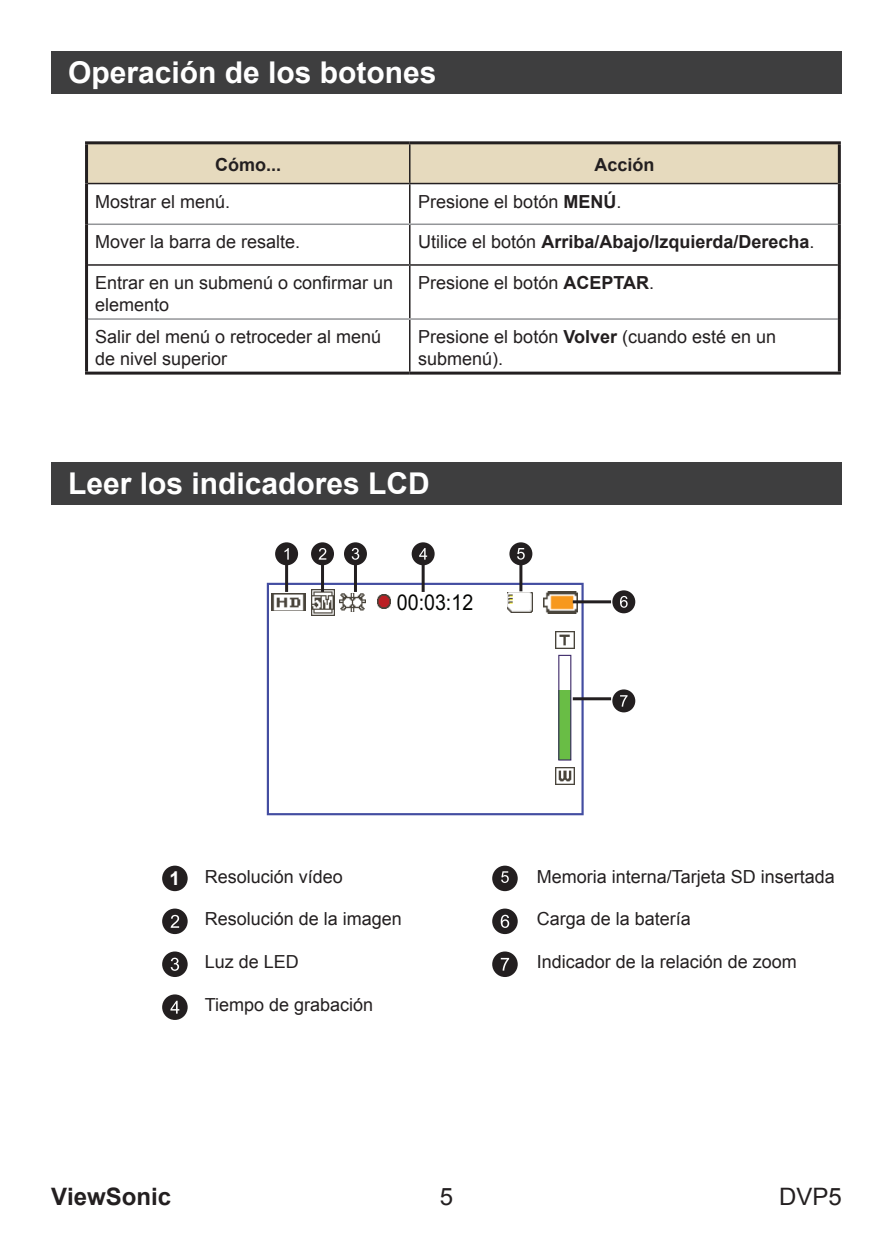
<style>
.page{position:relative;width:893px;height:1259px;background:#fff}
.page>*{position:absolute;margin:0;border:0;box-sizing:border-box;transform-origin:0 0}
.t1{font:700 30px "Arial";color:#fff}
.t2{font:700 24px "Arial";color:#231f20}
.t3{font:24px "Arial";color:#231f20}
.t4{font:21.9px "Arial";color:#040503;scale:.9 1}
.t5{font:700 19.2px "Arial";color:#fff}
.t6{font:18px/21.6px "Arial";color:#231f20}
.t7{font:700 18px "Arial";color:#231f20}
.s1{font-weight:700}
.s2{font-weight:400}
</style>
<div class="page">
<div style="left:51px;top:462px;width:791px;height:42px;background:#3e3e3f"></div>
<div style="left:162px;top:865px;width:26px;height:26px;background:#231f20;border-radius:50%"></div>
<div style="left:493px;top:866px;width:24px;height:24px;background:#231f20;border-radius:50%"></div>
<div style="left:492px;top:865px;width:26px;height:26px;border:2px solid #231f20;border-radius:50%"></div>
<svg style="left:501px;top:871px;width:8px;height:12px"></svg>
<div style="left:163px;top:909px;width:24px;height:24px;background:#231f20;border-radius:50%"></div>
<div style="left:162px;top:908px;width:26px;height:26px;border:2px solid #231f20;border-radius:50%"></div>
<svg style="left:171px;top:915px;width:8px;height:13px"></svg>
<div style="left:493px;top:909px;width:24px;height:24px;background:#231f20;border-radius:50%"></div>
<div style="left:492px;top:908px;width:26px;height:26px;border:2px solid #231f20;border-radius:50%"></div>
<svg style="left:501px;top:914px;width:8px;height:14px"></svg>
<div style="left:163px;top:952px;width:24px;height:24px;background:#231f20;border-radius:50%"></div>
<div style="left:162px;top:951px;width:26px;height:26px;border:2px solid #231f20;border-radius:50%"></div>
<svg style="left:171px;top:957px;width:8px;height:14px"></svg>
<div style="left:493px;top:952px;width:24px;height:24px;background:#231f20;border-radius:50%"></div>
<div style="left:492px;top:951px;width:26px;height:26px;border:2px solid #231f20;border-radius:50%"></div>
<svg style="left:501px;top:958px;width:8px;height:12px"></svg>
<div style="left:163px;top:995px;width:24px;height:23px;background:#231f20;border-radius:50%"></div>
<div style="left:162px;top:994px;width:26px;height:26px;border:2px solid #231f20;border-radius:50%"></div>
<svg style="left:170px;top:1000px;width:9px;height:13px"></svg>
<svg style="left:267px;top:583px;width:317px;height:232px"></svg>
<img style="left:556px;top:631px;width:18px;height:17px">
<img style="left:556px;top:767px;width:18px;height:17px">
<img style="left:377px;top:595px;width:14px;height:13px">
<svg style="left:558px;top:655px;width:13px;height:105px"></svg>
<img style="left:311px;top:589px;width:23px;height:26px">
<img style="left:507px;top:592px;width:26px;height:20px">
<img style="left:544px;top:591px;width:34px;height:22px">
<img style="left:271px;top:594px;width:34px;height:17px">
<img style="left:340px;top:593px;width:25px;height:19px">
<hr style="left:354px;top:558px;width:3px;height:34px;background:#231f20">
<hr style="left:321px;top:558px;width:3px;height:34px;background:#231f20">
<div style="left:345px;top:543px;width:21px;height:21px;background:#231f20;border-radius:50%"></div>
<div style="left:344px;top:542px;width:23px;height:23px;border:2px solid #231f20;border-radius:50%"></div>
<svg style="left:352px;top:548px;width:7px;height:12px"></svg>
<div style="left:312px;top:543px;width:21px;height:21px;background:#231f20;border-radius:50%"></div>
<div style="left:311px;top:542px;width:23px;height:23px;border:2px solid #231f20;border-radius:50%"></div>
<svg style="left:319px;top:548px;width:7px;height:11px"></svg>
<hr style="left:422px;top:558px;width:3px;height:34px;background:#231f20">
<div style="left:413px;top:543px;width:20px;height:21px;background:#231f20;border-radius:50%"></div>
<div style="left:412px;top:542px;width:23px;height:23px;border:2px solid #231f20;border-radius:50%"></div>
<svg style="left:419px;top:548px;width:8px;height:11px"></svg>
<hr style="left:519px;top:557px;width:3px;height:34px;background:#231f20">
<div style="left:511px;top:543px;width:20px;height:21px;background:#231f20;border-radius:50%"></div>
<div style="left:509px;top:542px;width:23px;height:23px;border:2px solid #231f20;border-radius:50%"></div>
<svg style="left:517px;top:548px;width:8px;height:11px"></svg>
<div style="left:613px;top:591px;width:21px;height:21px;background:#231f20;border-radius:50%"></div>
<div style="left:612px;top:590px;width:23px;height:23px;border:2px solid #231f20;border-radius:50%"></div>
<svg style="left:620px;top:596px;width:8px;height:12px"></svg>
<div style="left:613px;top:690px;width:21px;height:21px;background:#231f20;border-radius:50%"></div>
<div style="left:612px;top:689px;width:23px;height:23px;border:2px solid #231f20;border-radius:50%"></div>
<svg style="left:620px;top:695px;width:8px;height:11px"></svg>
<hr style="left:573px;top:600px;width:38px;height:3px;background:#231f20">
<hr style="left:573px;top:697px;width:38px;height:3px;background:#231f20">
<hr style="left:285px;top:558px;width:3px;height:34px;background:#231f20">
<div style="left:276px;top:543px;width:21px;height:21px;background:#231f20;border-radius:50%"></div>
<div style="left:275px;top:542px;width:23px;height:23px;border:2px solid #231f20;border-radius:50%"></div>
<svg style="left:284px;top:548px;width:5px;height:11px"></svg>
<div style="left:88px;top:144px;width:750px;height:39px;background:#e6dabe"></div>
<hr style="left:409px;top:144px;width:1px;height:39px;background:#231f20">
<hr style="left:88px;top:183px;width:322px;height:1px;background:#231f20">
<hr style="left:410px;top:183px;width:428px;height:1px;background:#231f20">
<hr style="left:409px;top:184px;width:1px;height:39px;background:#231f20">
<hr style="left:409px;top:225px;width:1px;height:39px;background:#231f20">
<hr style="left:88px;top:264px;width:322px;height:2px;background:#231f20">
<hr style="left:410px;top:264px;width:428px;height:2px;background:#231f20">
<hr style="left:409px;top:266px;width:1px;height:52px;background:#231f20">
<hr style="left:409px;top:320px;width:1px;height:51px;background:#231f20">
<hr style="left:88px;top:223px;width:322px;height:2px;background:#939598">
<hr style="left:410px;top:223px;width:428px;height:2px;background:#939598">
<hr style="left:88px;top:318px;width:322px;height:2px;background:#939598">
<hr style="left:410px;top:318px;width:428px;height:2px;background:#939598">
<hr style="left:85px;top:141px;width:325px;height:3px;background:#231f20">
<hr style="left:85px;top:144px;width:3px;height:39px;background:#231f20">
<hr style="left:410px;top:141px;width:431px;height:3px;background:#231f20">
<hr style="left:838px;top:144px;width:3px;height:39px;background:#231f20">
<hr style="left:85px;top:183px;width:3px;height:41px;background:#231f20">
<hr style="left:838px;top:183px;width:3px;height:41px;background:#231f20">
<hr style="left:85px;top:224px;width:3px;height:41px;background:#231f20">
<hr style="left:838px;top:224px;width:3px;height:41px;background:#231f20">
<hr style="left:85px;top:265px;width:3px;height:54px;background:#231f20">
<hr style="left:838px;top:265px;width:3px;height:54px;background:#231f20">
<hr style="left:85px;top:319px;width:3px;height:52px;background:#231f20">
<hr style="left:838px;top:319px;width:3px;height:52px;background:#231f20">
<hr style="left:85px;top:371px;width:325px;height:3px;background:#231f20">
<hr style="left:410px;top:371px;width:431px;height:3px;background:#231f20">
<div style="left:51px;top:51px;width:791px;height:43px;background:#3e3e3f"></div>
<h1 class="t1" style="left:68px;top:53px;width:370px">Operación de los botones</h1>
<p class="t7" style="left:215px;top:153px;width:68px">Cómo...</p>
<p class="t7" style="left:595px;top:153px;width:62px">Acción</p>
<p class="t6" style="left:95px;top:191px;width:137px">Mostrar el menú.</p>
<p class="t6" style="left:418px;top:191px;width:205px">Presione el botón <span class="s1">MENÚ</span>.</p>
<p class="t6" style="left:95px;top:231px;width:207px">Mover la barra de resalte.</p>
<p class="t7" style="left:418px;top:230px;width:398px"><span class="s2">Utilice el botón</span> Arriba/Abajo/Izquierda/Derecha<span class="s2">.</span></p>
<p class="t6" style="left:95px;top:272px;width:300px">Entrar en un submenú o confirmar un elemento</p>
<p class="t6" style="left:418px;top:272px;width:237px">Presione el botón <span class="s1">ACEPTAR</span>.</p>
<p class="t6" style="left:95px;top:326px;width:288px">Salir del menú o retroceder al menú de nivel superior</p>
<p class="t6" style="left:418px;top:326px;width:359px">Presione el botón <span class="s1">Volver</span> (cuando esté en un submenú).</p>
<h1 class="t1" style="left:68px;top:464px;width:363px">Leer los indicadores LCD</h1>
<p class="t4" style="left:397px;top:588px;width:86px">00:03:12</p>
<p class="t5" style="left:170px;top:866px;width:12px">1</p>
<p class="t6" style="left:205px;top:865px;width:140px">Resolución vídeo</p>
<p class="t6" style="left:537px;top:865px;width:300px">Memoria interna/Tarjeta SD insertada</p>
<p class="t6" style="left:205px;top:908px;width:199px">Resolución de la imagen</p>
<p class="t6" style="left:537px;top:908px;width:156px">Carga de la batería</p>
<p class="t6" style="left:205px;top:951px;width:96px">Luz de LED</p>
<p class="t6" style="left:537px;top:951px;width:262px">Indicador de la relación de zoom</p>
<p class="t6" style="left:205px;top:994px;width:170px">Tiempo de grabación</p>
<h2 class="t2" style="left:51px;top:1180px;width:122px">ViewSonic</h2>
<h2 class="t3" style="left:440px;top:1180px;width:15px">5</h2>
<h2 class="t3" style="left:779px;top:1180px;width:64px">DVP5</h2>
</div>
